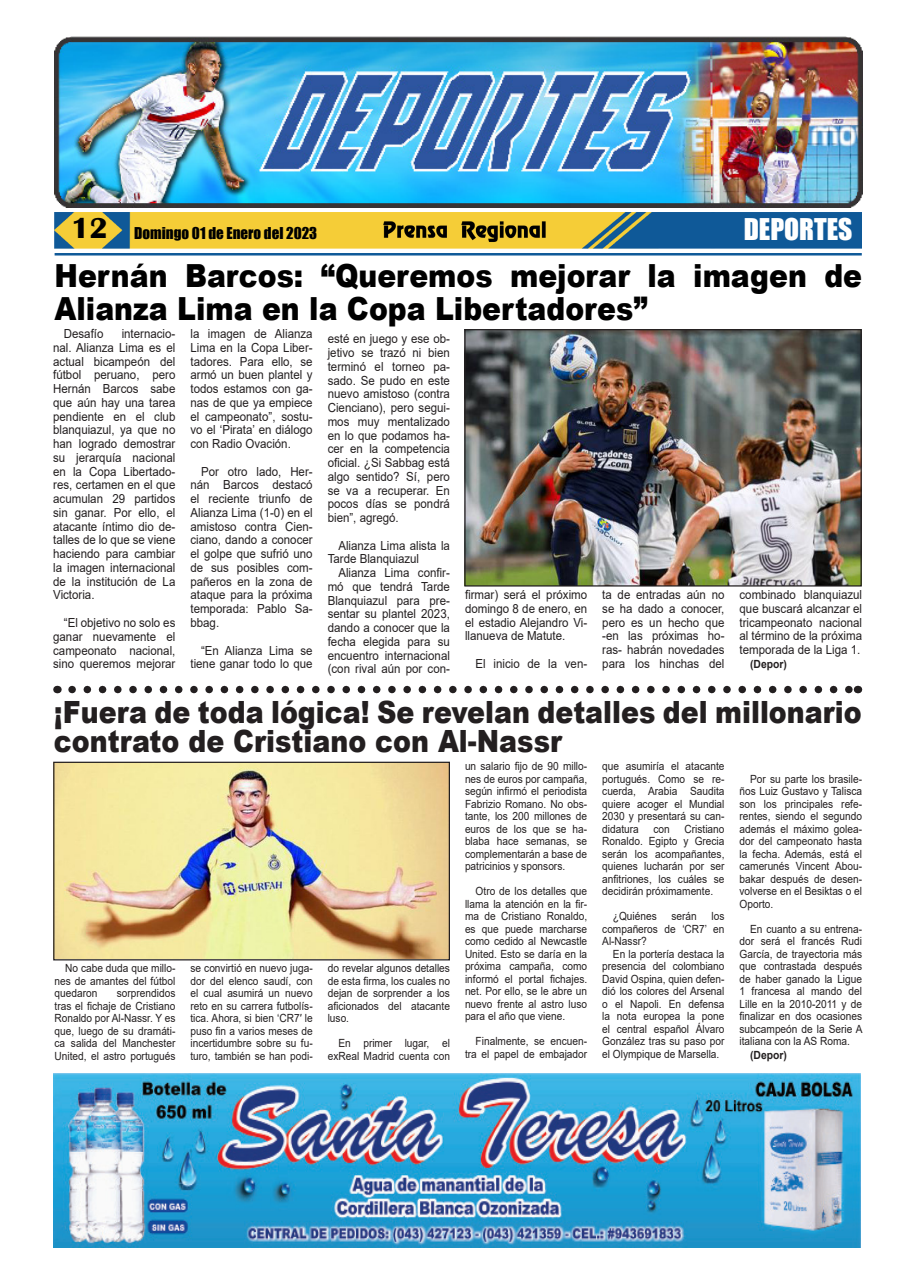
<style>
.page{position:relative;width:915px;height:1283px;background:#fff}
.page>*{position:absolute;margin:0;border:0;box-sizing:border-box;transform-origin:0 0}
.t1{font:900 31.88px/32.5px "Arial";color:#000;scale:.89 1}
.t2{font:900 30.62px/28.8px "Arial";color:#231f20;scale:.88 1}
.t3{font:27.5px "Impact";color:#fff}
.t4{font:15px "Impact";color:#000}
.t5{font:12.5px/13.8px "Arial";color:#231f20;text-align:justify;scale:.92 1}
.t6{font:11.25px/12.5px "Arial";color:#231f20;text-align:justify;scale:.9 1}
.t7{font:700 11.25px "Arial";color:#231f20;scale:.92 1}
.s1{font-family:"Britannic";font-weight:700;font-size:30px}
</style>
<div class="page">
<img style="left:55px;top:212px;width:806px;height:36px">
<hr style="left:55px;top:253px;width:806px;height:2px;background:#0f5998">
<img style="left:379px;top:217px;width:170px;height:26px">
<img style="left:55px;top:37px;width:806px;height:170px">
<img style="left:53px;top:1074px;width:806px;height:173px">
<svg style="left:72px;top:686px;width:777px;height:7px"></svg>
<img style="left:466px;top:331px;width:393px;height:253px">
<div style="left:464px;top:329px;width:397px;height:257px;border:1px solid #231f20"></div>
<img style="left:55px;top:763px;width:393px;height:195px">
<div style="left:53px;top:761px;width:397px;height:199px;border:1px solid #231f20"></div>
<h3 class="t4" style="left:71px;top:221px;width:247px"><span class="s1">12</span> Domingo 01 de Enero del 2023</h3>
<h3 class="t3" style="left:743px;top:208px;width:110px">DEPORTES</h3>
<p class="t1" style="left:54px;top:259px;width:908px">Hernán Barcos: “Queremos mejorar la imagen de<br>Alianza Lima en la Copa Libertadores”</p>
<p class="t5" style="left:64px;top:327px;width:45px">Desafío</p>
<p class="t5" style="left:53px;top:327px;width:134px;text-indent:68px">internacio&shy;nal. Alianza Lima es el actual bicampeón del fútbol peruano, pero Hernán Barcos sabe que aún hay una tarea pendiente en el club blanquiazul, ya que no han logrado demostrar su jerarquía nacional en la Copa Libertado&shy;res, certamen en el que acumulan 29 partidos sin ganar. Por ello, el atacante íntimo dio de&shy;talles de lo que se viene haciendo para cambiar la imagen internacional de la institución de La Victoria.</p>
<p class="t5" style="left:53px;top:615px;width:134px;text-indent:11px">“El objetivo no solo es ganar nuevamente el campeonato nacional, sino queremos mejorar</p>
<p class="t5" style="left:190px;top:327px;width:134px">la imagen de Alianza Lima en la Copa Liber&shy;tadores. Para ello, se armó un buen plantel y todos estamos con ga&shy;nas de que ya empiece el campeonato”, sostu&shy;vo el ‘Pirata’ en diálogo con Radio Ovación.</p>
<p class="t5" style="left:190px;top:464px;width:134px;text-indent:11px">Por otro lado, Her&shy;nán Barcos destacó el reciente triunfo de Alianza Lima (1-0) en el amistoso contra Cien&shy;ciano, dando a conocer el golpe que sufrió uno de sus posibles com&shy;pañeros en la zona de ataque para la próxima temporada: Pablo Sa&shy;bbag.</p>
<p class="t5" style="left:190px;top:643px;width:134px;text-align:right">“En Alianza Lima se tiene ganar todo lo que</p>
<p class="t5" style="left:327px;top:332px;width:134px">esté en juego y ese ob&shy;jetivo se trazó ni bien terminó el torneo pa&shy;sado. Se pudo en este nuevo amistoso (contra Cienciano), pero segui&shy;mos muy mentalizado en lo que podamos ha&shy;cer en la competencia oficial. ¿Si Sabbag está algo sentido? Sí, pero se va a recuperar. En pocos días se pondrá bien”, agregó.</p>
<p class="t5" style="left:327px;top:538px;width:134px;text-indent:11px">Alianza Lima alista la<br>Tarde Blanquiazul</p>
<p class="t5" style="left:327px;top:566px;width:134px;text-indent:11px">Alianza Lima confir&shy;mó que tendrá Tarde Blanquiazul para pre&shy;sentar su plantel 2023, dando a conocer que la fecha elegida para su encuentro internacional (con rival aún por con-</p>
<p class="t5" style="left:465px;top:588px;width:134px">firmar) será el próximo domingo 8 de enero, en el estadio Alejandro Vi&shy;llanueva de Matute.</p>
<p class="t5" style="left:475px;top:656px;width:123px">El inicio de la ven-</p>
<p class="t5" style="left:602px;top:588px;width:134px">ta de entradas aún no se ha dado a conocer, pero es un hecho que -en las próximas ho&shy;ras- habrán novedades para los hinchas del</p>
<p class="t5" style="left:739px;top:588px;width:135px">combinado blanquiazul que buscará alcanzar el tricampeonato nacional al término de la próxima temporada de la Liga 1.</p>
<p class="t7" style="left:750px;top:656px;width:41px">(Depor)</p>
<p class="t2" style="left:54px;top:697px;width:918px">¡Fuera de toda lógica! Se revelan detalles del millonario contrato de Cristiano con Al-Nassr</p>
<p class="t6" style="left:54px;top:962px;width:136px;text-indent:11px">No cabe duda que millo&shy;nes de amantes del fútbol quedaron</p>
<p class="t6" style="left:54px;top:987px;width:136px;text-indent:62px">sorprendidos tras el fichaje de Cristiano Ronaldo por Al-Nassr. Y es que, luego de su dramáti&shy;ca salida del Manchester United, el astro portugués</p>
<p class="t6" style="left:190px;top:962px;width:137px">se convirtió en nuevo juga&shy;dor del elenco saudí, con el cual asumirá un nuevo reto en su carrera futbolís&shy;tica. Ahora, si bien ‘CR7′ le puso fin a varios meses de incertidumbre sobre su fu&shy;turo, también se han podi-</p>
<p class="t6" style="left:327px;top:962px;width:137px">do revelar algunos detalles de esta firma, los cuales no dejan de sorprender a los aficionados del atacante luso.</p>
<p class="t6" style="left:327px;top:1037px;width:137px;text-align:right">En primer lugar, el exReal Madrid cuenta con</p>
<p class="t6" style="left:465px;top:760px;width:137px">un salario fijo de 90 millo&shy;nes de euros por campaña, según infirmó el periodista Fabrizio Romano. No obs&shy;tante, los 200 millones de euros de los que se ha&shy;blaba hace semanas, se complementarán a base de patricinios y sponsors.</p>
<p class="t6" style="left:465px;top:885px;width:137px;text-indent:11px">Otro de los detalles que llama la atención en la fir&shy;ma de Cristiano Ronaldo, es que puede marcharse como cedido al Newcastle United. Esto se daría en la próxima campaña, como informó el portal fichajes. net. Por ello, se le abre un nuevo frente al astro luso para el año que viene.</p>
<p class="t6" style="left:465px;top:1035px;width:137px;text-align:right">Finalmente, se encuen&shy;tra el papel de embajador</p>
<p class="t6" style="left:602px;top:760px;width:137px">que asumiría el atacante portugués. Como se re&shy;cuerda, Arabia Saudita quiere acoger el Mundial 2030 y presentará su can&shy;didatura</p>
<p class="t6" style="left:602px;top:822px;width:137px;text-indent:82px">Cristiano Ronaldo. Egipto y Grecia serán los acompañantes, quienes lucharán por ser anfitriones, los cuáles se decidirán próximamente.</p>
<p class="t6" style="left:612px;top:910px;width:50px">¿Quiénes</p>
<p class="t6" style="left:671px;top:910px;width:30px">serán</p>
<p class="t6" style="left:653px;top:822px;width:20px">con</p>
<p class="t6" style="left:602px;top:910px;width:137px;text-indent:109px">los compañeros de ‘CR7’ en Al-Nassr?</p>
<p class="t6" style="left:602px;top:947px;width:137px;text-indent:11px">En la portería destaca la presencia del colombiano David Ospina, quien defen&shy;dió los colores del Arsenal o el Napoli. En defensa la nota europea la pone el central español Álvaro González tras su paso por el Olympique de Marsella.</p>
<p class="t6" style="left:739px;top:772px;width:138px;text-indent:11px">Por su parte los brasile&shy;ños Luiz Gustavo y Talisca son los principales refe&shy;rentes, siendo el segundo además el máximo golea&shy;dor del campeonato hasta la fecha. Además, está el camerunés Vincent Abou&shy;bakar después de desen&shy;volverse en el Besiktas o el Oporto.</p>
<p class="t6" style="left:739px;top:922px;width:138px;text-indent:11px">En cuanto a su entrena&shy;dor será el francés Rudi García, de trayectoria más que contrastada después de haber ganado la Ligue 1 francesa al mando del Lille en la 2010-2011 y de finalizar en dos ocasiones subcampeón de la Serie A italiana con la AS Roma.</p>
<p class="t7" style="left:750px;top:1047px;width:41px">(Depor)</p>
</div>
